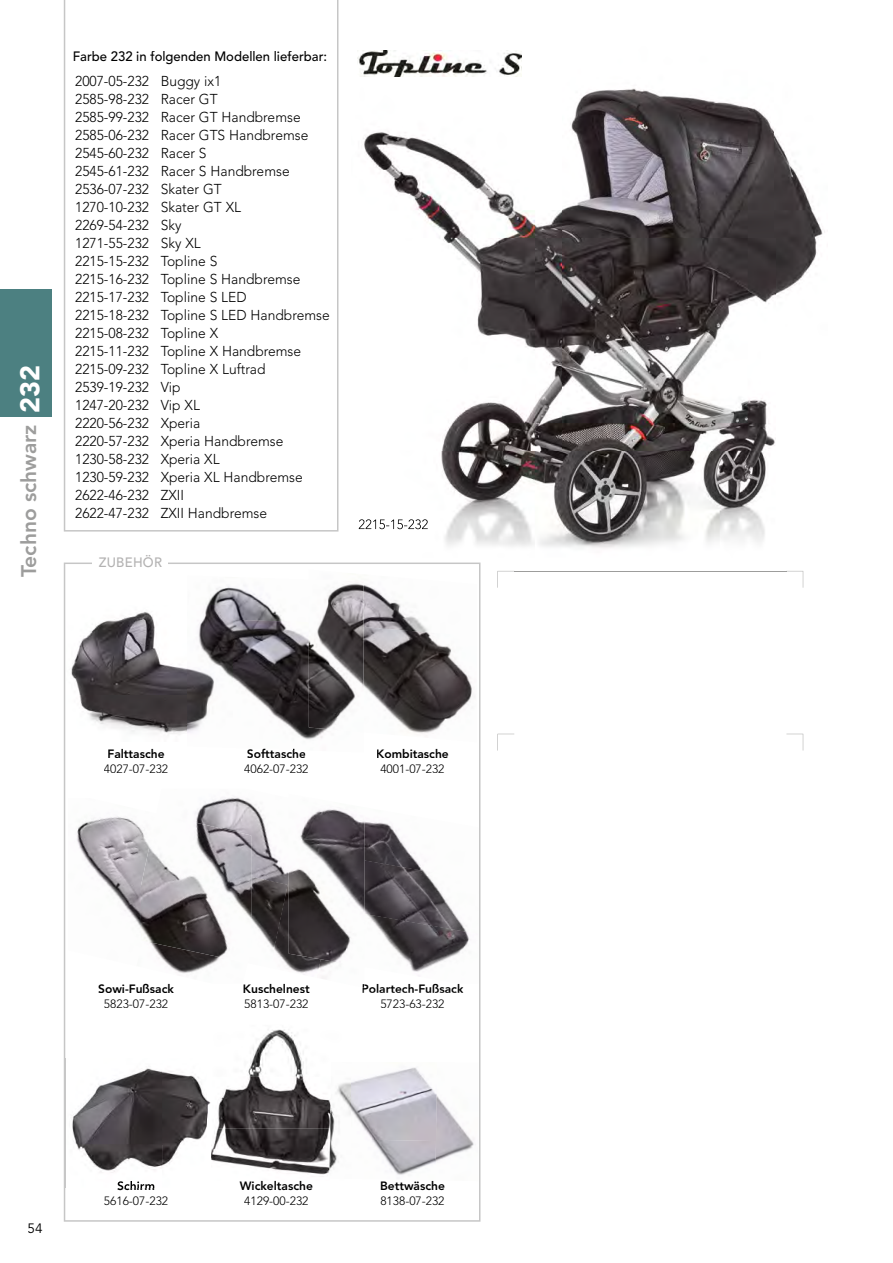
<style>
.page{position:relative;width:893px;height:1263px;background:#fff}
.page>*{position:absolute;margin:0;border:0;box-sizing:border-box;transform-origin:0 0}
.t1{font:900 27px "Avenir";color:#fff}
.t2{font:800 21px "Avenir";color:#9d9d9c}
.t3{font:300 14.25px/18px "Avenir";color:#000}
.t4{font:500 13.5px "Avenir";color:#000}
.t5{font:500 13.5px "Avenir";letter-spacing:.02em;color:#b3b2b2}
.t6{font:13.5px "Avenir";color:#000}
.t7{font:800 12px "Avenir";color:#000}
.t8{font:300 12px "Avenir";color:#000}
</style>
<div class="page">
<svg style="left:64px;top:562px;width:416px;height:660px"></svg>
<div style="left:93px;top:557px;width:75px;height:13px;background:#fff"></div>
<div style="left:0;top:289px;width:51px;height:128px;background:#4c8081"></div>
<svg style="left:64px;top:0;width:274px;height:531px"></svg>
<img style="left:358px;top:50px;width:467px;height:499px">
<img style="left:359px;top:519px;width:69px;height:10px">
<svg style="left:497px;top:734px;width:17px;height:16px"></svg>
<svg style="left:786px;top:734px;width:17px;height:16px"></svg>
<svg style="left:497px;top:571px;width:17px;height:17px"></svg>
<svg style="left:787px;top:571px;width:16px;height:17px"></svg>
<hr style="left:514px;top:571px;width:273px;height:1px;background:#9d9d9c">
<img style="left:67px;top:605px;width:160px;height:136px">
<img style="left:351px;top:1062px;width:84px;height:77px">
<img style="left:435px;top:1062px;width:43px;height:119px">
<img style="left:351px;top:1139px;width:85px;height:41px">
<img style="left:309px;top:570px;width:168px;height:57px">
<img style="left:364px;top:627px;width:113px;height:115px">
<img style="left:187px;top:575px;width:122px;height:47px">
<img style="left:227px;top:620px;width:91px;height:131px">
<img style="left:187px;top:741px;width:40px;height:7px">
<img style="left:318px;top:732px;width:46px;height:20px">
<img style="left:309px;top:580px;width:55px;height:152px">
<img style="left:250px;top:748px;width:55px;height:2px">
<img style="left:65px;top:1059px;width:146px;height:128px">
<img style="left:117px;top:1181px;width:37px;height:6px">
<img style="left:207px;top:1025px;width:144px;height:51px">
<img style="left:211px;top:1076px;width:119px;height:52px">
<img style="left:211px;top:1128px;width:140px;height:52px">
<img style="left:330px;top:1062px;width:21px;height:117px">
<img style="left:207px;top:1059px;width:4px;height:121px">
<img style="left:156px;top:789px;width:133px;height:90px">
<img style="left:270px;top:879px;width:47px;height:99px">
<img style="left:248px;top:877px;width:40px;height:91px">
<img style="left:317px;top:967px;width:47px;height:20px">
<img style="left:289px;top:794px;width:190px;height:66px">
<img style="left:364px;top:860px;width:115px;height:54px">
<img style="left:364px;top:914px;width:115px;height:69px">
<img style="left:289px;top:798px;width:75px;height:169px">
<img style="left:68px;top:798px;width:88px;height:168px">
<img style="left:137px;top:941px;width:111px;height:42px">
<img style="left:141px;top:813px;width:110px;height:150px">
<img style="left:357px;top:51px;width:164px;height:26px">
<h1 class="t1" style="left:14px;top:413px;width:49px;rotate:-90deg">232</h1>
<h2 class="t2" style="left:16px;top:577px;width:154px;rotate:-90deg">Techno schwarz</h2>
<p class="t4" style="left:73px;top:49px;width:256px">Farbe 232 in folgenden Modellen lieferbar:</p>
<p class="t3" style="left:75px;top:72px;width:256px">2007-05-232 Buggy ix1<br>2585-98-232 Racer GT<br>2585-99-232 Racer GT Handbremse<br>2585-06-232 Racer GTS Handbremse<br>2545-60-232 Racer S<br>2545-61-232 Racer S Handbremse<br>2536-07-232 Skater GT<br>1270-10-232 Skater GT XL<br>2269-54-232 Sky<br>1271-55-232 Sky XL<br>2215-15-232 Topline S<br>2215-16-232 Topline S Handbremse<br>2215-17-232 Topline S LED<br>2215-18-232 Topline S LED Handbremse<br>2215-08-232 Topline X<br>2215-11-232 Topline X Handbremse<br>2215-09-232 Topline X Luftrad<br>2539-19-232 Vip<br>1247-20-232 Vip XL<br>2220-56-232 Xperia<br>2220-57-232 Xperia Handbremse<br>1230-58-232 Xperia XL<br>1230-59-232 Xperia XL Handbremse<br>2622-46-232 ZXII<br>2622-47-232 ZXII Handbremse</p>
<p class="t5" style="left:99px;top:555px;width:65px">ZUBEHÖR</p>
<p class="t7" style="left:108px;top:746px;width:59px">Falttasche</p>
<p class="t8" style="left:104px;top:761px;width:66px">4027-07-232</p>
<p class="t7" style="left:247px;top:746px;width:61px">Softtasche</p>
<p class="t8" style="left:244px;top:761px;width:66px">4062-07-232</p>
<p class="t7" style="left:376px;top:746px;width:74px">Kombitasche</p>
<p class="t8" style="left:380px;top:761px;width:66px">4001-07-232</p>
<p class="t7" style="left:98px;top:981px;width:77px">Sowi-Fußsack</p>
<p class="t8" style="left:104px;top:996px;width:66px">5823-07-232</p>
<p class="t7" style="left:243px;top:981px;width:68px">Kuschelnest</p>
<p class="t8" style="left:244px;top:996px;width:66px">5813-07-232</p>
<p class="t7" style="left:361px;top:981px;width:103px">Polartech-Fußsack</p>
<p class="t8" style="left:380px;top:996px;width:66px">5723-63-232</p>
<p class="t6" style="left:28px;top:1220px;width:17px">54</p>
<p class="t7" style="left:117px;top:1179px;width:40px">Schirm</p>
<p class="t8" style="left:104px;top:1194px;width:66px">5616-07-232</p>
<p class="t7" style="left:240px;top:1179px;width:75px">Wickeltasche</p>
<p class="t8" style="left:244px;top:1194px;width:66px">4129-00-232</p>
<p class="t7" style="left:380px;top:1179px;width:66px">Bettwäsche</p>
<p class="t8" style="left:380px;top:1194px;width:66px">8138-07-232</p>
</div>
